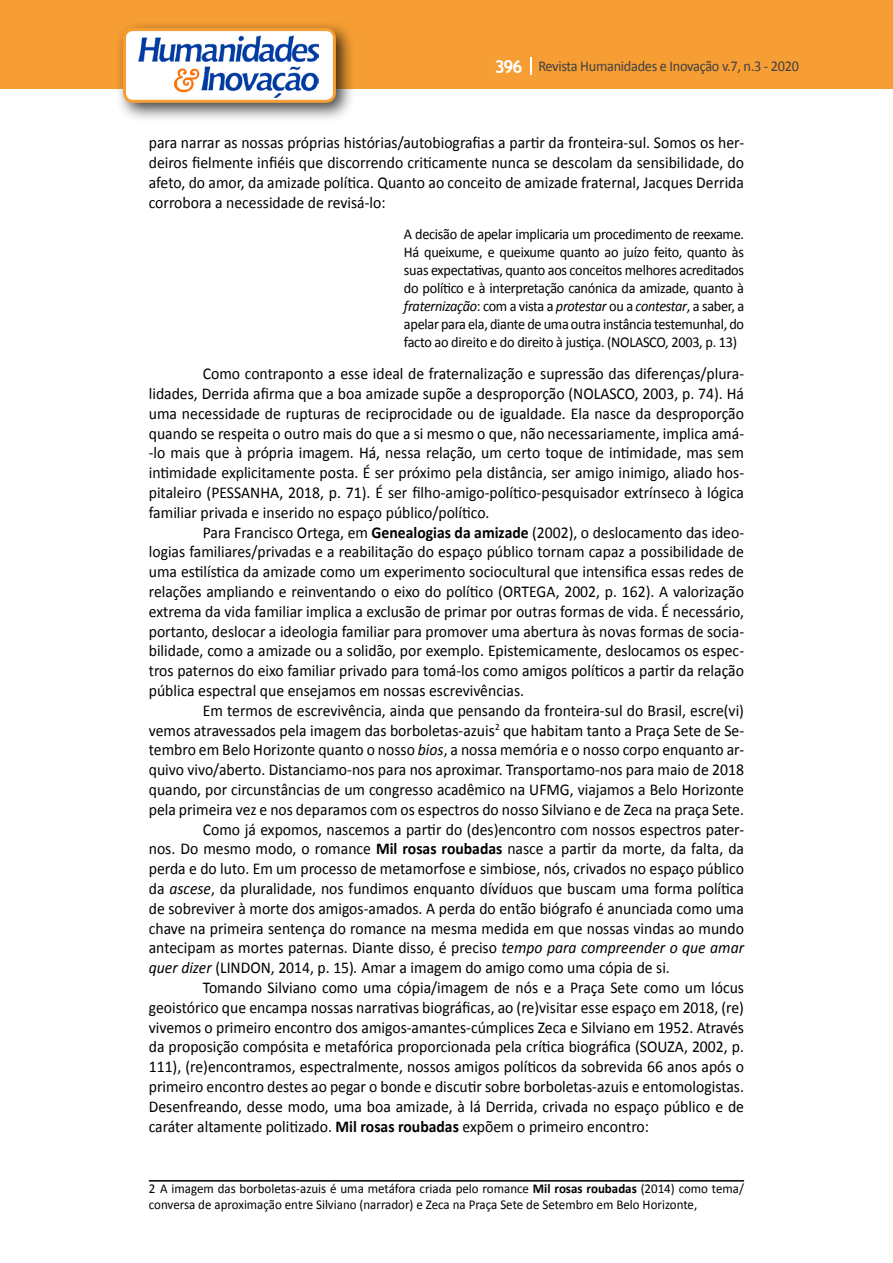
<style>
.page{position:relative;width:893px;height:1263px;background:#fff}
.page>*{position:absolute;margin:0;border:0;box-sizing:border-box;transform-origin:0 0}
.t1{font:16.5px/19.8px "Calibri";color:#000;text-align:justify;scale:.95 1}
.t2{font:15px/18px "Calibri";letter-spacing:-.02em;color:#000;text-align:justify;scale:.95 1}
.t3{font:15px "Calibri";letter-spacing:-.02em;color:#414042;scale:.95 1}
.t4{font:13.5px/16.2px "Calibri";color:#000;scale:.96 1}
.s1{font-family:"Trebuchet MS";font-weight:700;font-size:18px;color:#fff}
.s2{font-style:italic}
.s3{font-weight:700}
</style>
<div class="page">
<div style="left:0;top:0;width:893px;height:88px;background:#f69e34"></div>
<svg style="left:530px;top:57px;width:2px;height:18px"></svg>
<div style="left:115px;top:20px;width:241px;height:103px;background:#000;opacity:.75"></div>
<div style="left:125px;top:30px;width:209px;height:71px;background:#fff;border-radius:9px"></div>
<img style="left:138px;top:35px;width:181px;height:62px">
<div style="left:123px;top:28px;width:213px;height:75px;border:3px solid #f69e34;border-radius:9px"></div>
<hr style="left:149px;top:1180px;width:595px;height:1px;background:#000">
<p class="t3" style="left:495px;top:57px;width:322px"><span class="s1">396</span> Revista Humanidades e Inovação v.7, n.3 - 2020</p>
<p class="t1" style="left:149px;top:133px;width:628px">para narrar as nossas próprias histórias/autobiografias a partir da fronteira-sul. Somos os her&shy;deiros fielmente infiéis que discorrendo criticamente nunca se descolam da sensibilidade, do afeto, do amor, da amizade política. Quanto ao conceito de amizade fraternal, Jacques Derrida corrobora a necessidade de revisá-lo:</p>
<p class="t2" style="left:404px;top:225px;width:360px">A decisão de apelar implicaria um procedimento de reexame.<br>Há queixume, e queixume quanto ao juízo feito, quanto às suas expectativas, quanto aos conceitos melhores acreditados do político e à interpretação canónica da amizade, quanto à <span class="s2">fraternização</span>: com a vista a <span class="s2">protestar</span> ou a <span class="s2">contestar</span>, a saber, a apelar para ela, diante de uma outra instância testemunhal, do facto ao direito e do direito à justiça. (NOLASCO, 2003, p. 13)</p>
<p class="t1" style="left:149px;top:364px;width:628px;text-indent:54px">Como contraponto a esse ideal de fraternalização e supressão das diferenças/plura&shy;lidades, Derrida afirma que a boa amizade supõe a desproporção (NOLASCO, 2003, p. 74). Há uma necessidade de rupturas de reciprocidade ou de igualdade. Ela nasce da desproporção quando se respeita o outro mais do que a si mesmo o que, não necessariamente, implica amá--lo mais que à própria imagem. Há, nessa relação, um certo toque de intimidade, mas sem intimidade explicitamente posta. É ser próximo pela distância, ser amigo inimigo, aliado hos&shy;pitaleiro (PESSANHA, 2018, p. 71). É ser filho-amigo-político-pesquisador extrínseco à lógica familiar privada e inserido no espaço público/político.</p>
<p class="t1" style="left:149px;top:522px;width:628px;text-indent:54px">Para Francisco Ortega, em <span class="s3">Genealogias da amizade</span> (2002), o deslocamento das ideo&shy;logias familiares/privadas e a reabilitação do espaço público tornam capaz a possibilidade de uma estilística da amizade como um experimento sociocultural que intensifica essas redes de relações ampliando e reinventando o eixo do político (ORTEGA, 2002, p. 162). A valorização extrema da vida familiar implica a exclusão de primar por outras formas de vida. É necessário, portanto, deslocar a ideologia familiar para promover uma abertura às novas formas de socia&shy;bilidade, como a amizade ou a solidão, por exemplo. Epistemicamente, deslocamos os espec&shy;tros paternos do eixo familiar privado para tomá-los como amigos políticos a partir da relação pública espectral que ensejamos em nossas escrevivências.</p>
<p class="t1" style="left:203px;top:700px;width:571px">Em termos de escrevivência, ainda que pensando da fronteira-sul do Brasil, escre(vi)</p>
<p class="t1" style="left:149px;top:720px;width:628px">vemos atravessados pela imagem das borboletas-azuis<sup>2</sup> que habitam tanto a Praça Sete de Se-</p>
<p class="t1" style="left:149px;top:740px;width:628px">tembro em Belo Horizonte quanto o nosso <span class="s2">bios</span>, a nossa memória e o nosso corpo enquanto ar-</p>
<p class="t1" style="left:149px;top:760px;width:628px">quivo vivo/aberto. Distanciamo-nos para nos aproximar. Transportamo-nos para maio de 2018</p>
<p class="t1" style="left:149px;top:780px;width:628px">quando, por circunstâncias de um congresso acadêmico na UFMG, viajamos a Belo Horizonte</p>
<p class="t1" style="left:149px;top:799px;width:628px">pela primeira vez e nos deparamos com os espectros do nosso Silviano e de Zeca na praça Sete.</p>
<p class="t1" style="left:203px;top:819px;width:571px">Como já expomos, nascemos a partir do (des)encontro com nossos espectros pater-</p>
<p class="t1" style="left:149px;top:839px;width:628px">nos. Do mesmo modo, o romance <span class="s3">Mil rosas roubadas</span> nasce a partir da morte, da falta, da</p>
<p class="t1" style="left:149px;top:859px;width:628px">perda e do luto. Em um processo de metamorfose e simbiose, nós, crivados no espaço público</p>
<p class="t1" style="left:149px;top:879px;width:628px">da <span class="s2">ascese</span>, da pluralidade, nos fundimos enquanto dívíduos que buscam uma forma política</p>
<p class="t1" style="left:149px;top:898px;width:628px">de sobreviver à morte dos amigos-amados. A perda do então biógrafo é anunciada como uma</p>
<p class="t1" style="left:149px;top:918px;width:628px">chave na primeira sentença do romance na mesma medida em que nossas vindas ao mundo</p>
<p class="t1" style="left:149px;top:938px;width:628px">antecipam as mortes paternas. Diante disso, é preciso <span class="s2">tempo para compreender o que amar</span></p>
<p class="t1" style="left:149px;top:958px;width:550px"><span class="s2">quer dizer</span> (LINDON, 2014, p. 15)<span class="s2">.</span> Amar a imagem do amigo como uma cópia de si.</p>
<p class="t1" style="left:203px;top:978px;width:571px">Tomando Silviano como uma cópia/imagem de nós e a Praça Sete como um lócus</p>
<p class="t1" style="left:149px;top:997px;width:628px">geoistórico que encampa nossas narrativas biográficas, ao (re)visitar esse espaço em 2018, (re)</p>
<p class="t1" style="left:149px;top:1017px;width:628px">vivemos o primeiro encontro dos amigos-amantes-cúmplices Zeca e Silviano em 1952. Através</p>
<p class="t1" style="left:149px;top:1037px;width:628px">da proposição compósita e metafórica proporcionada pela crítica biográfica (SOUZA, 2002, p.</p>
<p class="t1" style="left:149px;top:1057px;width:628px">111), (re)encontramos, espectralmente, nossos amigos políticos da sobrevida 66 anos após o</p>
<p class="t1" style="left:149px;top:1077px;width:628px">primeiro encontro destes ao pegar o bonde e discutir sobre borboletas-azuis e entomologistas.</p>
<p class="t1" style="left:149px;top:1096px;width:628px">Desenfreando, desse modo, uma boa amizade, à lá Derrida, crivada no espaço público e de</p>
<p class="t1" style="left:149px;top:1116px;width:528px">caráter altamente politizado. <span class="s3">Mil rosas roubadas</span> expõem o primeiro encontro:</p>
<p class="t4" style="left:149px;top:1180px;width:622px">2 A imagem das borboletas-azuis é uma metáfora criada pelo romance <span class="s3">Mil rosas roubadas</span> (2014) como tema/ conversa de aproximação entre Silviano (narrador) e Zeca na Praça Sete de Setembro em Belo Horizonte,</p>
</div>
